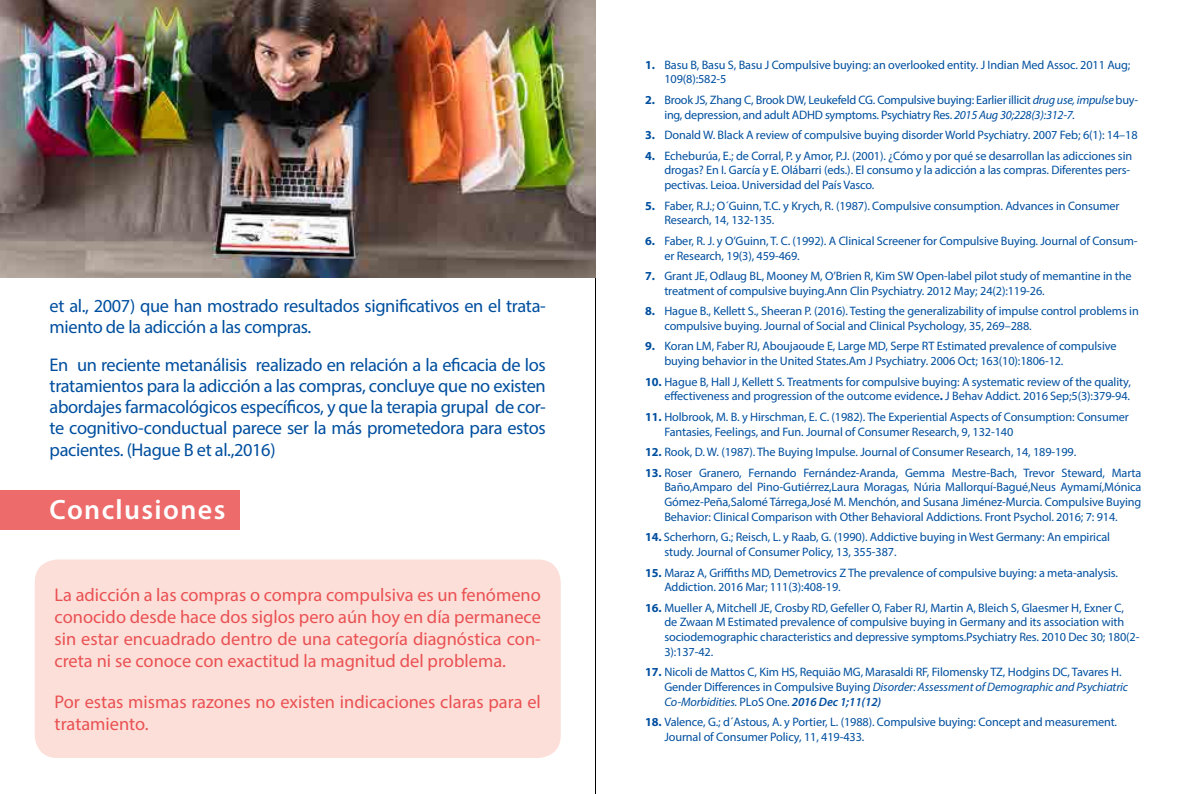
<style>
.page{position:relative;width:1191px;height:794px;background:#fff}
.page>*{position:absolute;margin:0;border:0;box-sizing:border-box;transform-origin:0 0}
.t1{font:600 28px "Myriad Pro";letter-spacing:.05em;color:#fff}
.t2{font:18.38px/21.3px "Myriad Pro";letter-spacing:-.02em;color:#004f9f}
.t3{font:18.38px/22.1px "Myriad Pro";color:#ea5153;text-align:justify}
.t4{font:12.25px/14.7px "Myriad Pro";letter-spacing:-.01em;color:#004f9f}
.s1{font-weight:700}
.s2{font-style:italic}
.s3{font-weight:600;font-style:italic}
</style>
<div class="page">
<hr style="left:595px;top:0;width:1px;height:794px;background:#000">
<div style="left:0;top:490px;width:240px;height:40px;background:#ed6b6a"></div>
<div style="left:35px;top:559px;width:526px;height:199px;background:#fcdfd9;border-radius:23px"></div>
<img style="left:0;top:0;width:596px;height:278px">
<h2 class="t2" style="left:50px;top:294px;width:498px">et al., 2007) que han mostrado resultados significativos en el trata&shy;miento de la adicción a las compras.</h2>
<p class="t2" style="left:50px;top:354px;width:498px;text-align:justify">En un reciente metanálisis realizado en relación a la eficacia de los tratamientos para la adicción a las compras, concluye que no existen abordajes farmacológicos específicos, y que la terapia grupal de cor&shy;te cognitivo-conductual parece ser la más prometedora para estos pacientes. (Hague B et al.,2016)</p>
<h1 class="t1" style="left:50px;top:492px;width:177px">Conclusiones</h1>
<p class="t3" style="left:55px;top:583px;width:488px">La adicción a las compras o compra compulsiva es un fenómeno conocido desde hace dos siglos pero aún hoy en día permanece sin estar encuadrado dentro de una categoría diagnóstica con&shy;creta ni se conoce con exactitud la magnitud del problema.</p>
<h2 class="t3" style="left:55px;top:690px;width:488px">Por estas mismas razones no existen indicaciones claras para el tratamiento.</h2>
<p class="t4" style="left:664px;top:57px;width:467px;text-indent:-19px"><span class="s1">1.</span> Basu B, Basu S, Basu J Compulsive buying: an overlooked entity. J Indian Med Assoc. 2011 Aug;<br>109(8):582-5</p>
<p class="t4" style="left:664px;top:92px;width:475px;text-indent:-19px"><span class="s1">2.</span> Brook JS, Zhang C, Brook DW, Leukefeld CG. Compulsive buying: Earlier illicit <span class="s2">drug use, impulse</span> buy&shy;ing, depression, and adult ADHD symptoms. Psychiatry Res. <span class="s2">2015 Aug 30;228(3):312-7.</span></p>
<p class="t4" style="left:645px;top:127px;width:494px"><span class="s1">3.</span> Donald W. Black A review of compulsive buying disorder World Psychiatry. 2007 Feb; 6(1): 14–18</p>
<p class="t4" style="left:664px;top:148px;width:469px;text-indent:-19px"><span class="s1">4.</span> Echeburúa, E.; de Corral, P. y Amor, P.J. (2001). ¿Cómo y por qué se desarrollan las adicciones sin drogas? En I. García y E. Olábarri (eds.). El consumo y la adicción a las compras. Diferentes pers&shy;pectivas. Leioa. Universidad del País Vasco.</p>
<p class="t4" style="left:664px;top:198px;width:457px;text-indent:-19px"><span class="s1">5.</span> Faber, R.J.; O´Guinn, T.C. y Krych, R. (1987). Compulsive consumption. Advances in Consumer<br>Research, 14, 132-135.</p>
<p class="t4" style="left:664px;top:233px;width:475px;text-indent:-19px"><span class="s1">6.</span> Faber, R. J. y O’Guinn, T. C. (1992). A Clinical Screener for Compulsive Buying. Journal of Consum&shy;er Research, 19(3), 459-469.</p>
<p class="t4" style="left:664px;top:268px;width:469px;text-indent:-19px"><span class="s1">7.</span> Grant JE, Odlaug BL, Mooney M, O’Brien R, Kim SW Open-label pilot study of memantine in the treatment of compulsive buying.Ann Clin Psychiatry. 2012 May; 24(2):119-26.</p>
<p class="t4" style="left:664px;top:304px;width:476px;text-indent:-19px"><span class="s1">8.</span> Hague B., Kellett S., Sheeran P. (2016). Testing the generalizability of impulse control problems in compulsive buying. Journal of Social and Clinical Psychology, 35, 269–288.</p>
<p class="t4" style="left:664px;top:339px;width:453px;text-indent:-19px"><span class="s1">9.</span> Koran LM, Faber RJ, Aboujaoude E, Large MD, Serpe RT Estimated prevalence of compulsive buying behavior in the United States.Am J Psychiatry. 2006 Oct; 163(10):1806-12.</p>
<p class="t4" style="left:645px;top:374px;width:487px;text-align:right"><span class="s1">10.</span> Hague B, Hall J, Kellett S. Treatments for compulsive buying: A systematic review of the quality, effectiveness and progression of the outcome evidence<span class="s1">.</span> J Behav Addict. 2016 Sep;5(3):379-94.</p>
<p class="t4" style="left:664px;top:409px;width:466px;text-indent:-19px"><span class="s1">11.</span> Holbrook, M. B. y Hirschman, E. C. (1982). The Experiential Aspects of Consumption: Consumer<br>Fantasies, Feelings, and Fun. Journal of Consumer Research, 9, 132-140</p>
<p class="t4" style="left:645px;top:444px;width:432px"><span class="s1">12.</span> Rook, D. W. (1987). The Buying Impulse. Journal of Consumer Research, 14, 189-199.</p>
<p class="t4" style="left:664px;top:465px;width:478px;text-align:justify;text-indent:-19px"><span class="s1">13.</span> Roser Granero, Fernando Fernández-Aranda, Gemma Mestre-Bach, Trevor Steward, Marta Baño,Amparo del Pino-Gutiérrez,Laura Moragas, Núria Mallorquí-Bagué,Neus Aymamí,Mónica Gómez-Peña,Salomé Tárrega,José M. Menchón, and Susana Jiménez-Murcia. Compulsive Buying Behavior: Clinical Comparison with Other Behavioral Addictions. Front Psychol. 2016; 7: 914.</p>
<p class="t4" style="left:664px;top:529px;width:447px;text-indent:-19px"><span class="s1">14.</span> Scherhorn, G.; Reisch, L. y Raab, G. (1990). Addictive buying in West Germany: An empirical study. Journal of Consumer Policy, 13, 355-387.</p>
<p class="t4" style="left:664px;top:565px;width:455px;text-indent:-19px"><span class="s1">15.</span> Maraz A, Griffiths MD, Demetrovics Z The prevalence of compulsive buying: a meta-analysis.<br>Addiction. 2016 Mar; 111(3):408-19.</p>
<p class="t4" style="left:664px;top:600px;width:476px;text-indent:-19px"><span class="s1">16.</span> Mueller A, Mitchell JE, Crosby RD, Gefeller O, Faber RJ, Martin A, Bleich S, Glaesmer H, Exner C, de Zwaan M Estimated prevalence of compulsive buying in Germany and its association with sociodemographic characteristics and depressive symptoms.Psychiatry Res. 2010 Dec 30; 180(2- 3):137-42.</p>
<p class="t4" style="left:664px;top:664px;width:465px;text-indent:-19px"><span class="s1">17.</span> Nicoli de Mattos C, Kim HS, Requião MG, Marasaldi RF, Filomensky TZ, Hodgins DC, Tavares H.<br>Gender Differences in Compulsive Buying <span class="s2">Disorder: Assessment of Demographic and Psychiatric<br>Co-Morbidities.</span> PLoS One. <span class="s3">2016 Dec 1;11(12)</span></p>
<p class="t4" style="left:664px;top:714px;width:454px;text-indent:-19px"><span class="s1">18.</span> Valence, G.; d´Astous, A. y Portier, L. (1988). Compulsive buying: Concept and measurement.<br>Journal of Consumer Policy, 11, 419-433.</p>
</div>
